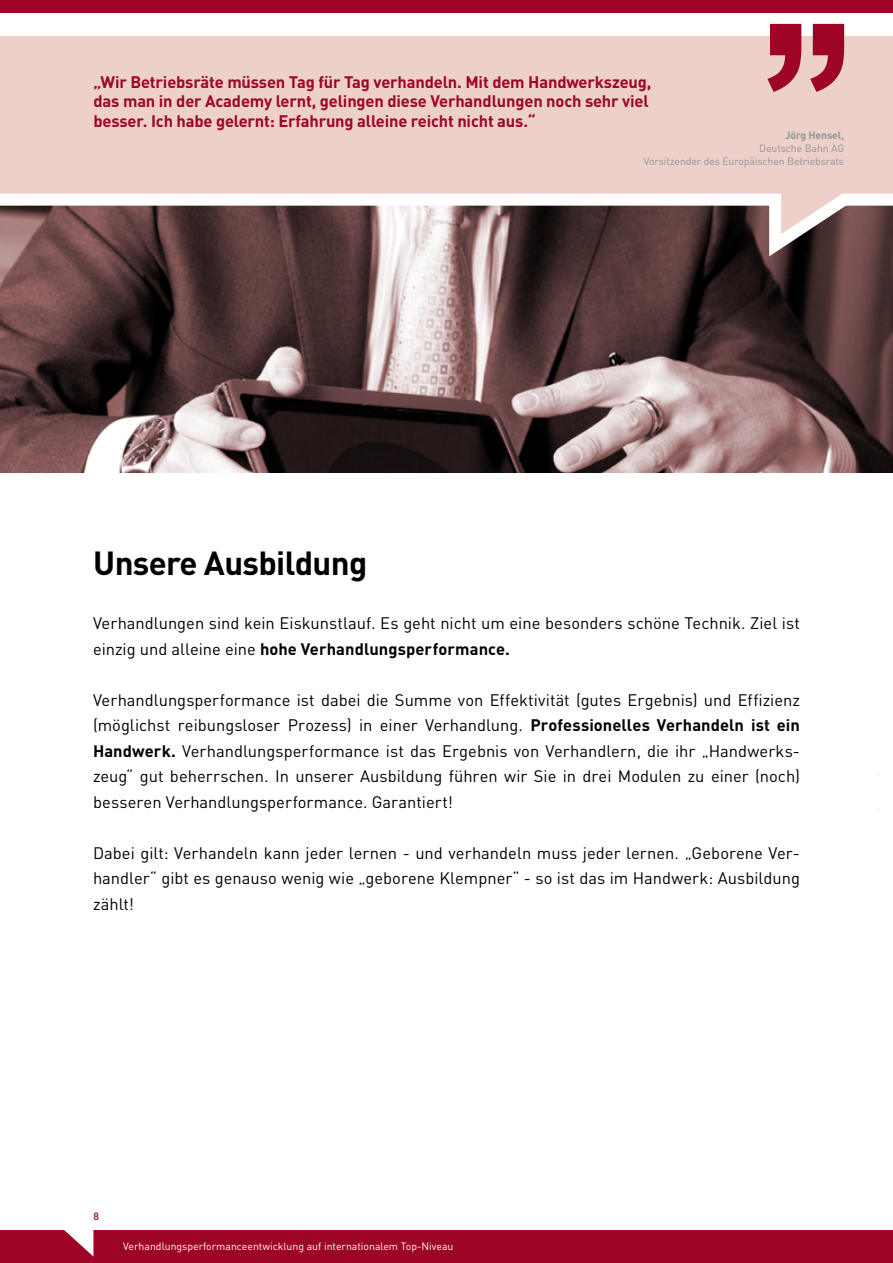
<style>
.page{position:relative;width:893px;height:1263px;background:#fff}
.page>*{position:absolute;margin:0;border:0;box-sizing:border-box;transform-origin:0 0}
.t1{font:700 33px "DINOT";letter-spacing:-.02em;color:#000}
.t2{font:16.5px/25.5px "DINOT";color:#000;text-align:justify}
.t3{font:700 16.5px/19.8px "DINOT";letter-spacing:-.01em;color:#9e0425}
.t4{font:10.5px "DINOT";color:#fff}
.t5{font:10.5px/12.6px "DINOT";letter-spacing:-.01em;color:#939598}
.t6{font:700 10.5px "DINOT";letter-spacing:-.01em;color:#939598}
.t7{font:500 10.5px "DINOT";color:#9e0425}
.s1{font-weight:700}
</style>
<div class="page">
<img style="left:0;top:267px;width:893px;height:205px">
<div style="left:0;top:1230px;width:893px;height:33px;background:#9e0425"></div>
<svg style="left:0;top:36px;width:893px;height:231px;background:#cab0ab"></svg>
<svg style="left:767px;top:24px;width:77px;height:68px;background:#bd5567"></svg>
<div style="left:0;top:0;width:893px;height:13px;background:#9e0425"></div>
<p class="t3" style="left:94px;top:71px;width:559px">„Wir Betriebsräte müssen Tag für Tag verhandeln. Mit dem Handwerkszeug, das man in der Academy lernt, gelingen diese Verhandlungen noch sehr viel besser. Ich habe gelernt: Erfahrung alleine reicht nicht aus.“</p>
<p class="t6" style="left:785px;top:129px;width:60px">Jörg Hensel,</p>
<p class="t5" style="left:644px;top:142px;width:202px;text-indent:115px">Deutsche Bahn AG<br>Vorsitzender des Europäischen Betriebsrats</p>
<h1 class="t1" style="left:93px;top:541px;width:276px">Unsere Ausbildung</h1>
<p class="t2" style="left:93px;top:610px;width:708px">Verhandlungen sind kein Eiskunstlauf. Es geht nicht um eine besonders schöne Technik. Ziel ist einzig und alleine eine <span class="s1">hohe Verhandlungsperformance.</span></p>
<p class="t2" style="left:93px;top:686px;width:708px">Verhandlungsperformance ist dabei die Summe von Effektivität (gutes Ergebnis) und Effizienz (möglichst reibungsloser Prozess) in einer Verhandlung. <span class="s1">Professionelles Verhandeln ist ein Handwerk.</span> Verhandlungsperformance ist das Ergebnis von Verhandlern, die ihr „Handwerks&shy;zeug“ gut beherrschen. I n unserer Ausbildung führen wir Sie in drei Modulen zu einer (noch) besseren Verhandlungsperformance. Garantiert!</p>
<p class="t2" style="left:93px;top:839px;width:708px">Dabei gilt: Verhandeln kann jeder lernen - und verhandeln muss jeder lernen. „Geborene Ver&shy;handler“ gibt es genauso wenig wie „geborene Klempner“ - so ist das im Handwerk: Ausbildung zählt!</p>
<p class="t7" style="left:94px;top:1209px;width:7px">8</p>
<p class="t4" style="left:123px;top:1238px;width:332px">Verhandlungsperformanceentwicklung auf internationalem Top-N iveau</p>
</div>
